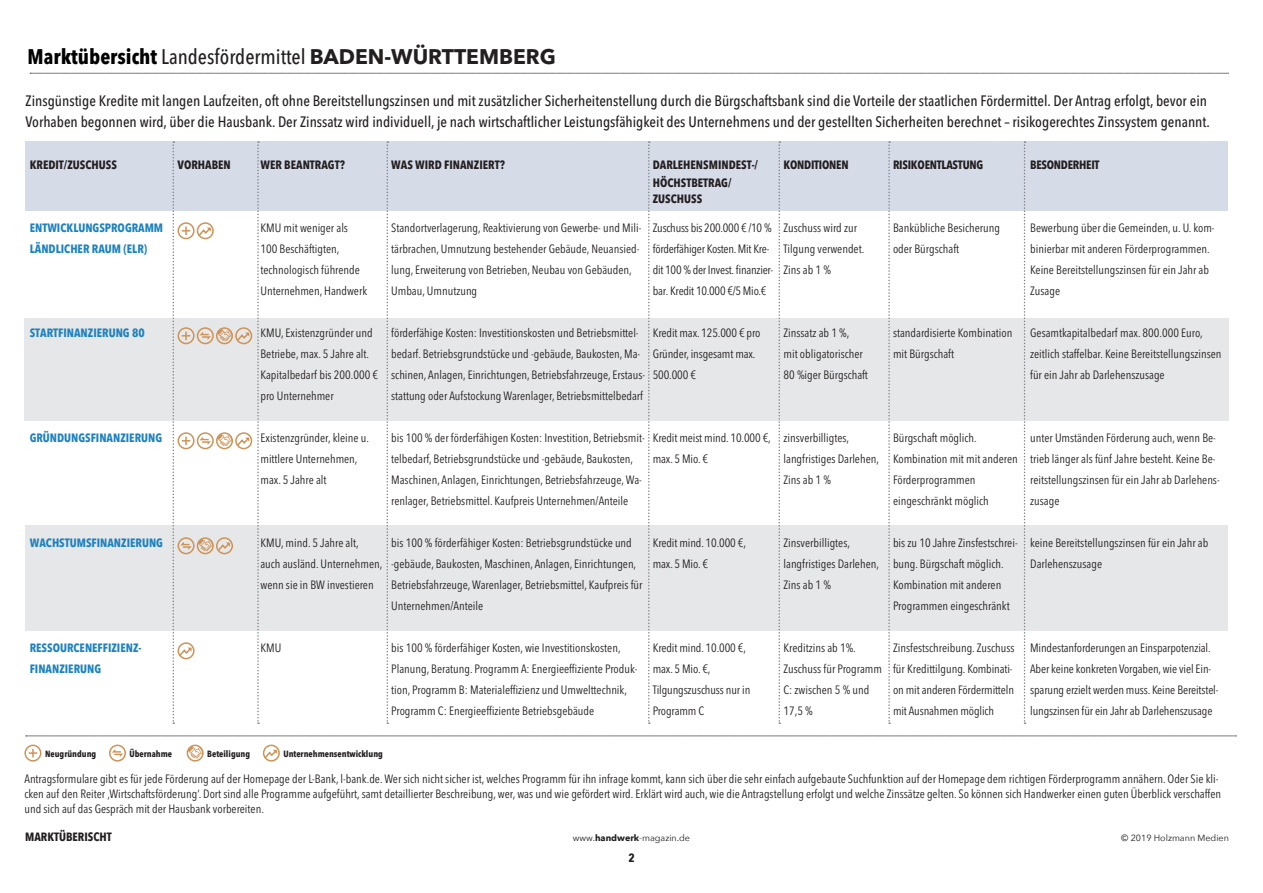
<style>
.page{position:relative;width:1263px;height:893px;background:#fff}
.page>*{position:absolute;margin:0;border:0;box-sizing:border-box;transform-origin:0 0}
.t1{font:500 condensed 21px "Avenir Next LT Pro";color:#231f20}
.t2{font:500 condensed 15px/21px "Avenir Next LT Pro";color:#231f20}
.t3{font:condensed 12px/21px "Avenir Next LT Pro";color:#231f20}
.t4{font:700 condensed 12px/21px "Avenir Next LT Pro";color:#1d82be}
.t5{font:condensed 12px/21px "Avenir Next LT Pro";letter-spacing:-.02em;color:#231f20}
.t6{font:700 condensed 12px/18px "Avenir Next LT Pro";color:#231f20}
.t7{font:700 condensed 12px "Avenir Next LT Pro";letter-spacing:-.02em;color:#231f20}
.t8{font:700 12px "Avenir Next Condensed";color:#231f20}
.t9{font:700 condensed 9px "Avenir Next LT Pro";color:#231f20}
.t10{font:9px "Avenir Next";color:#231f20}
.s1{font-weight:700;color:#000}
.s2{font-weight:700;font-stretch:normal}
.s3{font-weight:700}
</style>
<div class="page">
<svg style="left:26px;top:736px;width:1211px;height:1px"></svg>
<svg style="left:30px;top:73px;width:1199px;height:1px"></svg>
<div style="left:26px;top:141px;width:1202px;height:70px;background:#d6dbe8"></div>
<div style="left:24px;top:318px;width:1205px;height:103px;background:#e6e7e9"></div>
<div style="left:26px;top:526px;width:1202px;height:105px;background:#e6e7e9"></div>
<div style="left:235px;top:327px;width:17px;height:17px;border:2px solid #cd9357;border-radius:50%"></div>
<div style="left:235px;top:432px;width:17px;height:17px;border:2px solid #cd9357;border-radius:50%"></div>
<svg style="left:173px;top:141px;width:78px;height:583px"></svg>
<svg style="left:257px;top:141px;width:2px;height:583px"></svg>
<svg style="left:386px;top:141px;width:2px;height:583px"></svg>
<svg style="left:648px;top:141px;width:2px;height:583px"></svg>
<svg style="left:778px;top:141px;width:2px;height:583px"></svg>
<svg style="left:888px;top:141px;width:2px;height:583px"></svg>
<svg style="left:1024px;top:141px;width:1px;height:583px"></svg>
<svg style="left:29px;top:749px;width:8px;height:8px"></svg>
<div style="left:24px;top:745px;width:17px;height:17px;border:2px solid #cd9357;border-radius:50%"></div>
<svg style="left:112px;top:749px;width:11px;height:8px"></svg>
<div style="left:109px;top:745px;width:17px;height:17px;border:2px solid #cd9357;border-radius:50%"></div>
<svg style="left:187px;top:746px;width:16px;height:12px"></svg>
<div style="left:187px;top:745px;width:17px;height:17px;border:2px solid #cd9357;border-radius:50%"></div>
<svg style="left:263px;top:749px;width:14px;height:10px"></svg>
<div style="left:263px;top:745px;width:17px;height:17px;border:2px solid #cd9357;border-radius:50%"></div>
<h1 class="t1" style="left:28px;top:44px;width:530px"><span class="s1">MARKTÜBERSICHT</span> Landesfördermittel <span class="s2">BADEN-WÜRTTEMBERG</span></h1>
<p class="t2" style="left:26px;top:90px;width:1186px">Zinsgünstige Kredite mit langen Laufzeiten, oft ohne Bereitstellungszinsen und mit zusätzlicher Sicherheitenstellung durch die Bürgschaftsbank sind die Vorteile der staatlichen Fördermittel. Der Antrag erfolgt, bevor ein<br>Vorhaben begonnen wird, über die Hausbank. Der Zinssatz wird individuell, je nach wirtschaftlicher Leistungsfähigkeit des Unternehmens und der gestellten Sicherheiten berechnet – risikogerechtes Zinssystem genannt.</p>
<p class="t6" style="left:30px;top:155px;width:89px">KREDIT/ZUSCHUSS</p>
<p class="t4" style="left:30px;top:217px;width:125px">ENTWICKLUNGSPROGRAMM<br>LÄNDLICHER RAUM (ELR)</p>
<p class="t4" style="left:30px;top:322px;width:116px">STARTFINANZIERUNG 80</p>
<p class="t4" style="left:30px;top:427px;width:134px">GRÜNDUNGSFINANZIERUNG</p>
<p class="t4" style="left:30px;top:532px;width:135px">WACHSTUMSFINANZIERUNG</p>
<p class="t4" style="left:30px;top:637px;width:113px">RESSOURCENEFFIZIENZ-<br>FINANZIERUNG</p>
<p class="t6" style="left:178px;top:155px;width:55px">VORHABEN</p>
<p class="t6" style="left:260px;top:155px;width:86px">WER BEANTRAGT?</p>
<p class="t3" style="left:260px;top:217px;width:108px">KMU mit weniger als<br>100 Beschäftigten, technologisch führende<br>Unternehmen, Handwerk</p>
<p class="t3" style="left:260px;top:322px;width:119px">KMU, Existenzgründer und<br>Betriebe, max. 5 Jahre alt.<br>Kapitalbedarf bis 200.000 € pro Unternehmer</p>
<p class="t3" style="left:260px;top:427px;width:110px">Existenzgründer, kleine u. mittlere Unternehmen, max. 5 Jahre alt</p>
<p class="t3" style="left:260px;top:532px;width:123px">KMU, mind. 5 Jahre alt,<br>auch ausländ. Unternehmen, wenn sie in BW investieren</p>
<p class="t3" style="left:260px;top:637px;width:22px">KMU</p>
<p class="t6" style="left:653px;top:155px;width:107px">DARLEHENSMINDEST-/<br>HÖCHSTBETRAG/</p>
<p class="t6" style="left:653px;top:190px;width:51px">ZUSCHUSS</p>
<p class="t5" style="left:653px;top:217px;width:122px">Zuschuss bis 200.000 € /10 % förderfähiger Kosten. Mit Kre&shy;dit 100 % der Invest. finanzier&shy;bar. Kredit 10.000 €/5 Mio.€</p>
<p class="t3" style="left:653px;top:322px;width:109px">Kredit max. 125.000 € pro<br>Gründer, insgesamt max.<br>500.000 €</p>
<p class="t6" style="left:391px;top:155px;width:115px">WAS WIRD FINANZIERT?</p>
<p class="t3" style="left:391px;top:217px;width:252px">Standortverlagerung, Reaktivierung von Gewerbe- und Mili&shy;tärbrachen, Umnutzung bestehender Gebäude, Neuansied&shy;lung, Erweiterung von Betrieben, Neubau von Gebäuden, Umbau, Umnutzung</p>
<p class="t3" style="left:391px;top:322px;width:256px">förderfähige Kosten: Investitionskosten und Betriebsmittel&shy;bedarf. Betriebsgrundstücke und -gebäude, Baukosten, Ma&shy;schinen, Anlagen, Einrichtungen, Betriebsfahrzeuge, Erstaus&shy;stattung oder Aufstockung Warenlager, Betriebsmittelbedarf</p>
<p class="t3" style="left:391px;top:427px;width:255px">bis 100 % der förderfähigen Kosten: Investition, Betriebsmit&shy;telbedarf, Betriebsgrundstücke und -gebäude, Baukosten, Maschinen, Anlagen, Einrichtungen, Betriebsfahrzeuge, Wa&shy;renlager, Betriebsmittel. Kaufpreis Unternehmen/Anteile</p>
<p class="t3" style="left:391px;top:532px;width:253px">bis 100 % förderfähiger Kosten: Betriebsgrundstücke und -gebäude, Baukosten, Maschinen, Anlagen, Einrichtungen, Betriebsfahrzeuge, Warenlager, Betriebsmittel, Kaufpreis für Unternehmen/Anteile</p>
<p class="t3" style="left:391px;top:637px;width:247px">bis 100 % förderfähiger Kosten, wie Investitionskosten, Planung, Beratung. Programm A: Energieeffiziente Produk&shy;tion, Programm B: Materialeffizienz und Umwelttechnik, Programm C: Energieeffiziente Betriebsgebäude</p>
<p class="t3" style="left:653px;top:427px;width:120px">Kredit meist mind. 10.000 €, max. 5 Mio. €</p>
<p class="t3" style="left:653px;top:532px;width:95px">Kredit mind. 10.000 €, max. 5 Mio. €</p>
<p class="t3" style="left:653px;top:637px;width:99px">Kredit mind. 10.000 €, max. 5 Mio. €,<br>Tilgungszuschuss nur in<br>Programm C</p>
<p class="t7" style="left:783px;top:157px;width:67px">KONDITIONEN</p>
<p class="t3" style="left:783px;top:217px;width:82px">Zuschuss wird zur<br>Tilgung verwendet.<br>Zins ab 1 %</p>
<p class="t3" style="left:783px;top:322px;width:86px">Zinssatz ab 1 %,<br>mit obligatorischer<br>80 %iger Bürgschaft</p>
<p class="t3" style="left:783px;top:427px;width:97px">zinsverbilligtes, langfristiges Darlehen,<br>Zins ab 1 %</p>
<p class="t3" style="left:783px;top:532px;width:97px">Zinsverbilligtes, langfristiges Darlehen,<br>Zins ab 1 %</p>
<p class="t3" style="left:783px;top:637px;width:100px">Kreditzins ab 1%.<br>Zuschuss für Programm<br>C: zwischen 5 % und<br>17,5 %</p>
<p class="t7" style="left:893px;top:157px;width:92px">RISIKOENTLASTUNG</p>
<p class="t3" style="left:893px;top:217px;width:108px">Bankübliche Besicherung oder Bürgschaft</p>
<p class="t3" style="left:893px;top:322px;width:121px">standardisierte Kombination mit Bürgschaft</p>
<p class="t3" style="left:893px;top:427px;width:126px">Bürgschaft möglich.<br>Kombination mit mit anderen<br>Förderprogrammen eingeschränkt möglich</p>
<p class="t3" style="left:893px;top:532px;width:126px">bis zu 10 Jahre Zinsfestschrei&shy;bung. Bürgschaft möglich.<br>Kombination mit anderen<br>Programmen eingeschränkt</p>
<p class="t3" style="left:893px;top:637px;width:123px">Zinsfestschreibung. Zuschuss für Kredittilgung. Kombinati&shy;on mit anderen Fördermitteln mit Ausnahmen möglich</p>
<p class="t7" style="left:1030px;top:157px;width:71px">BESONDERHEIT</p>
<p class="t3" style="left:1030px;top:217px;width:186px">Bewerbung über die Gemeinden, u. U. kom&shy;binierbar mit anderen Förderprogrammen.<br>Keine Bereitstellungszinsen für ein Jahr ab Zusage</p>
<p class="t3" style="left:1030px;top:322px;width:193px">Gesamtkapitalbedarf max. 800.000 Euro, zeitlich staffelbar. Keine Bereitstellungszinsen für ein Jahr ab Darlehenszusage</p>
<p class="t3" style="left:1030px;top:427px;width:191px">unter Umständen Förderung auch, wenn Be&shy;trieb länger als fünf Jahre besteht. Keine Be&shy;reitstellungszinsen für ein Jahr ab Darlehens&shy;zusage</p>
<p class="t3" style="left:1030px;top:532px;width:180px">keine Bereitstellungszinsen für ein Jahr ab<br>Darlehenszusage</p>
<p class="t3" style="left:1030px;top:637px;width:190px">Mindestanforderungen an Einsparpotenzial.<br>Aber keine konkreten Vorgaben, wie viel Ein&shy;sparung erzielt werden muss. Keine Bereitstel&shy;lungszinsen für ein Jahr ab Darlehenszusage</p>
<p class="t9" style="left:45px;top:748px;width:53px">NEUGRÜNDUNG</p>
<p class="t9" style="left:130px;top:748px;width:44px">ÜBERNAHME</p>
<p class="t9" style="left:207px;top:748px;width:44px">BETEILIGUNG</p>
<p class="t9" style="left:283px;top:748px;width:101px">UNTERNEHMENSENTWICKLUNG</p>
<p class="t3" style="left:24px;top:771px;width:1198px;line-height:15px">Antragsformulare gibt es für jede Förderung auf der Homepage der L-Bank, l-bank.de. Wer sich nicht sicher ist, welches Programm für ihn infrage kommt, kann sich über die sehr einfach aufgebaute Suchfunktion auf der Homepage dem richtigen Förderprogramm annähern. Oder Sie kli&shy;cken auf den Reiter ‚Wirtschaftsförderung‘. Dort sind alle Programme aufgeführt, samt detaillierter Beschreibung, wer, was und wie gefördert wird. Erklärt wird auch, wie die Antragstellung erfolgt und welche Zinssätze gelten. So können sich Handwerker einen guten Überblick verschaffen und sich auf das Gespräch mit der Hausbank vorbereiten.</p>
<p class="t8" style="left:25px;top:829px;width:88px">MARKTÜBERISCHT</p>
<p class="t10" style="left:573px;top:830px;width:119px">www.<span class="s3">handwerk</span>-magazin.de</p>
<p class="t10" style="left:1121px;top:830px;width:109px">© 2019 Holzmann Medien</p>
<p class="t8" style="left:628px;top:850px;width:8px">2</p>
</div>
